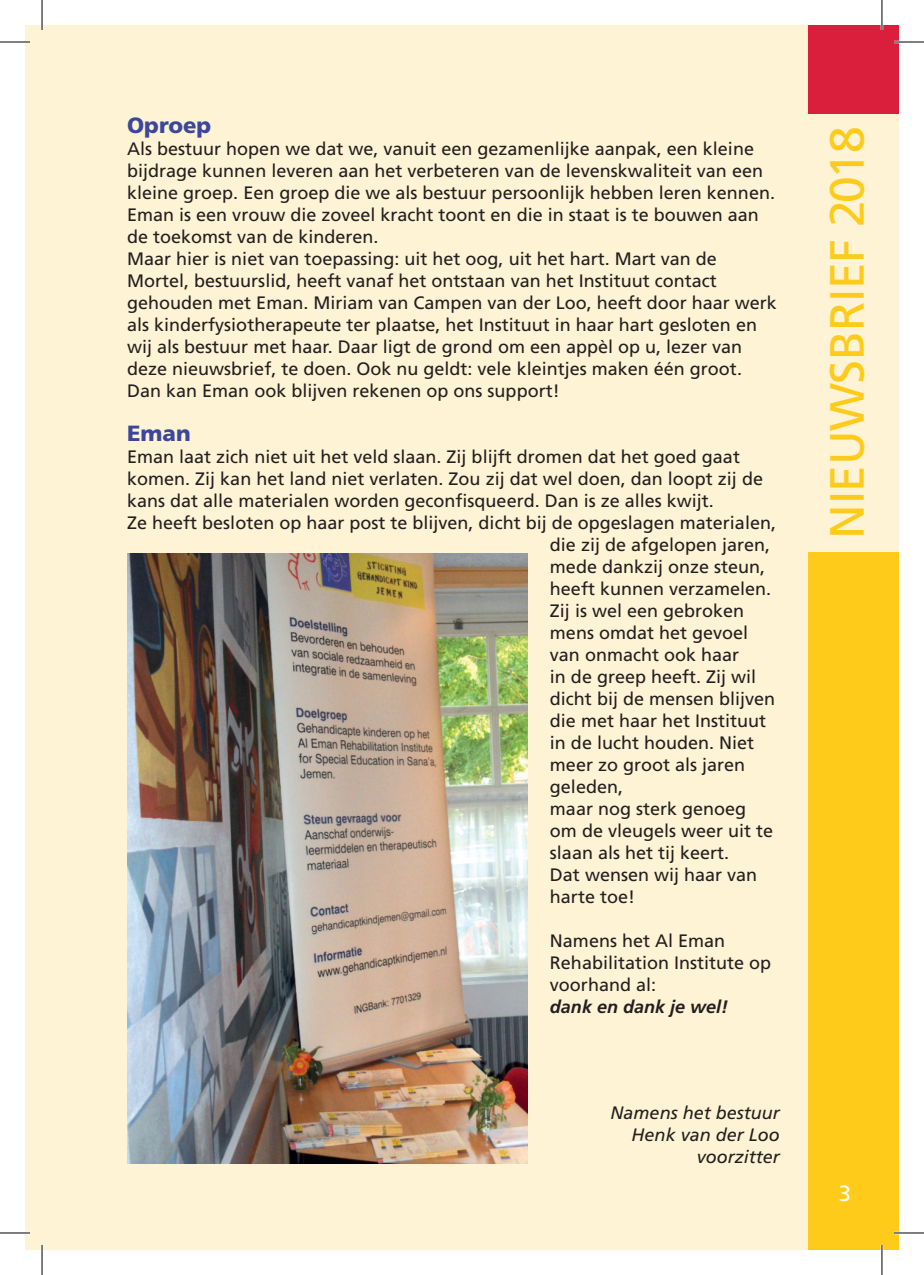
<style>
.page{position:relative;width:924px;height:1275px;background:#fff}
.page>*{position:absolute;margin:0;border:0;box-sizing:border-box;transform-origin:0 0}
.t1{font:48px "Frutiger";letter-spacing:-.01em;color:#fecb1b}
.t2{font:900 22px "Frutiger";color:#3b479d}
.t3{font:22px "Frutiger";color:#fff}
.t4{font:18px/22px "Frutiger";color:#231f20}
.t5{font:italic 18px/22px "Frutiger";color:#231f20;text-align:right}
.t6{font:italic 700 18px "Frutiger";color:#231f20}
</style>
<div class="page">
<div style="left:42px;top:25px;width:856px;height:1225px;background:#fef3d4"></div>
<div style="left:25px;top:25px;width:17px;height:1225px;background:#fef3d4"></div>
<div style="left:807px;top:25px;width:91px;height:88px;background:#da1f3d"></div>
<div style="left:807px;top:552px;width:91px;height:698px;background:#fecb1b"></div>
<img style="left:127px;top:553px;width:400px;height:610px">
<hr style="left:0;top:41px;width:30px;height:2px;background:#fff">
<hr style="left:893px;top:41px;width:30px;height:2px;background:#fff">
<hr style="left:0;top:1231px;width:30px;height:3px;background:#fff">
<hr style="left:893px;top:1231px;width:30px;height:3px;background:#fff">
<hr style="left:41px;top:0;width:2px;height:30px;background:#fff">
<hr style="left:41px;top:1245px;width:2px;height:30px;background:#fff">
<hr style="left:880px;top:0;width:2px;height:30px;background:#fff">
<hr style="left:880px;top:1245px;width:2px;height:30px;background:#fff">
<hr style="left:0;top:42px;width:30px;height:1px;background:#000">
<hr style="left:893px;top:42px;width:30px;height:1px;background:#000">
<hr style="left:0;top:1232px;width:30px;height:1px;background:#000">
<hr style="left:893px;top:1232px;width:30px;height:1px;background:#000">
<hr style="left:42px;top:0;width:1px;height:30px;background:#000">
<hr style="left:42px;top:1245px;width:1px;height:30px;background:#000">
<hr style="left:881px;top:0;width:1px;height:30px;background:#000">
<hr style="left:881px;top:1245px;width:1px;height:30px;background:#000">
<p class="t2" style="left:127px;top:112px;width:86px">Oproep</p>
<p class="t4" style="left:127px;top:137px;width:651px">Als bestuur hopen we dat we, vanuit een gezamenlijke aanpak, een kleine bijdrage kunnen leveren aan het verbeteren van de levenskwaliteit van een kleine groep. Een groep die we als bestuur persoonlijk hebben leren kennen.<br>Eman is een vrouw die zoveel kracht toont en die in staat is te bouwen aan de toekomst van de kinderen.<br>Maar hier is niet van toepassing: uit het oog, uit het hart. Mart van de Mortel, bestuurslid, heeft vanaf het ontstaan van het Instituut contact gehouden met Eman. Miriam van Campen van der Loo, heeft door haar werk als kinderfysiotherapeute ter plaatse, het Instituut in haar hart gesloten en wij als bestuur met haar. Daar ligt de grond om een appèl op u, lezer van deze nieuwsbrief, te doen. Ook nu geldt: vele kleintjes maken één groot.<br>Dan kan Eman ook blijven rekenen op ons support!</p>
<p class="t2" style="left:127px;top:420px;width:65px">Eman</p>
<p class="t4" style="left:127px;top:445px;width:614px">Eman laat zich niet uit het veld slaan. Zij blijft dromen dat het goed gaat</p>
<p class="t4" style="left:127px;top:467px;width:637px">komen. Zij kan het land niet verlaten. Zou zij dat wel doen, dan loopt zij de</p>
<p class="t4" style="left:127px;top:489px;width:588px">kans dat alle materialen worden geconfisqueerd. Dan is ze alles kwijt.</p>
<p class="t4" style="left:127px;top:511px;width:650px">Ze heeft besloten op haar post te blijven, dicht bij de opgeslagen materialen,</p>
<p class="t4" style="left:549px;top:533px;width:222px">die zij de afgelopen jaren,</p>
<p class="t4" style="left:549px;top:555px;width:217px">mede dankzij onze steun,</p>
<p class="t4" style="left:549px;top:577px;width:223px">heeft kunnen verzamelen.</p>
<p class="t4" style="left:549px;top:599px;width:196px">Zij is wel een gebroken</p>
<p class="t4" style="left:549px;top:621px;width:200px">mens omdat het gevoel</p>
<p class="t4" style="left:549px;top:643px;width:191px">van onmacht ook haar</p>
<p class="t4" style="left:549px;top:665px;width:208px">in de greep heeft. Zij wil</p>
<p class="t4" style="left:549px;top:687px;width:227px">dicht bij de mensen blijven</p>
<p class="t4" style="left:549px;top:709px;width:218px">die met haar het Instituut</p>
<p class="t4" style="left:549px;top:731px;width:206px">in de lucht houden. Niet</p>
<p class="t4" style="left:549px;top:753px;width:197px">meer zo groot als jaren</p>
<p class="t4" style="left:549px;top:775px;width:75px">geleden,</p>
<p class="t4" style="left:549px;top:797px;width:198px">maar nog sterk genoeg</p>
<p class="t4" style="left:549px;top:819px;width:225px">om de vleugels weer uit te</p>
<p class="t4" style="left:549px;top:841px;width:181px">slaan als het tij keert.</p>
<p class="t4" style="left:549px;top:863px;width:209px">Dat wensen wij haar van</p>
<p class="t4" style="left:549px;top:885px;width:87px">harte toe!</p>
<p class="t4" style="left:549px;top:929px;width:223px">Namens het Al Eman<br>Rehabilitation Institute op voorhand al:</p>
<p class="t6" style="left:549px;top:996px;width:180px">dank en dank je wel!</p>
<p class="t5" style="left:610px;top:1101px;width:171px">Namens het bestuur<br>Henk van der Loo voorzitter</p>
<h1 class="t1" style="left:818px;top:538px;width:413px;rotate:-90deg">NIEUWSBRIEF 2018</h1>
<p class="t3" style="left:838px;top:1180px;width:14px">3</p>
</div>
